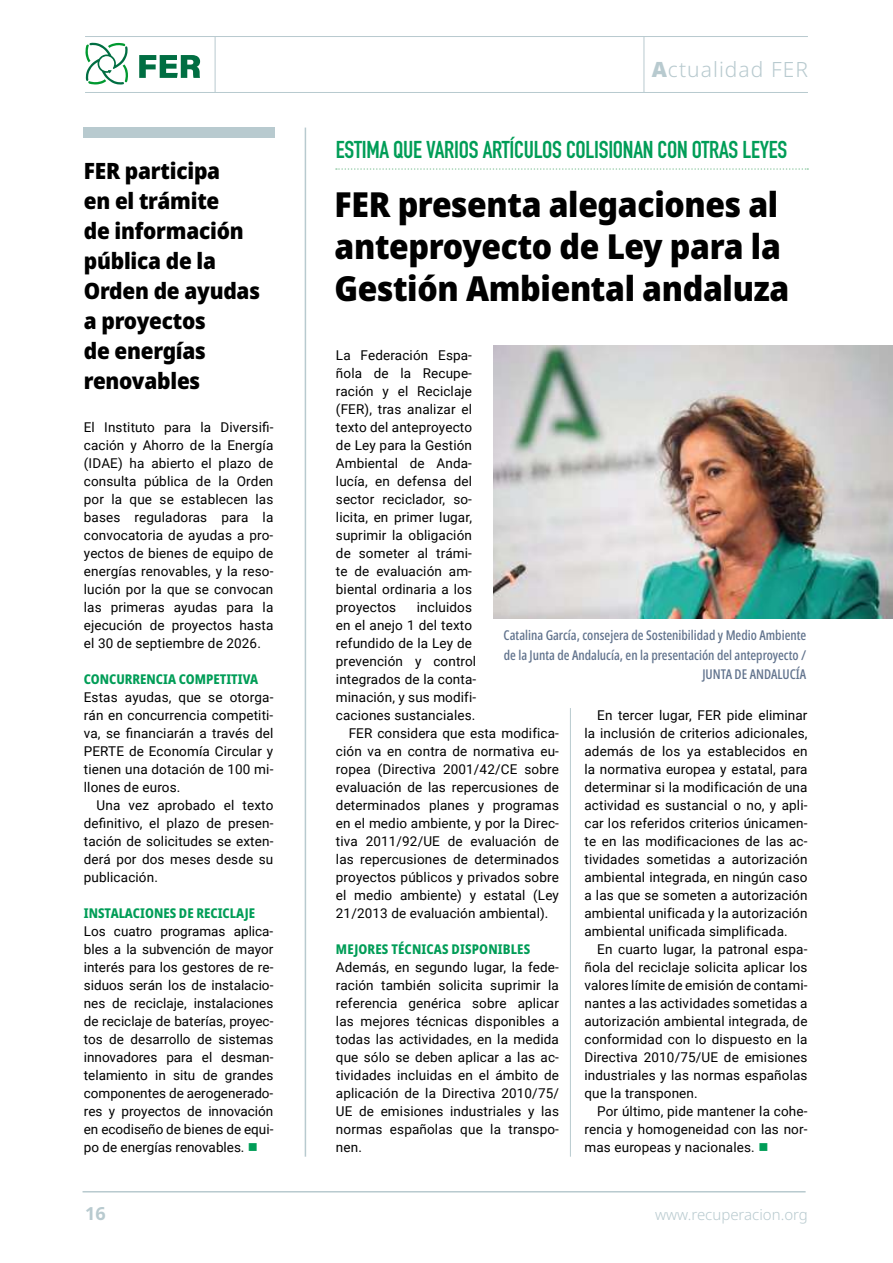
<style>
.page{position:relative;width:893px;height:1263px;background:#fff}
.page>*{position:absolute;margin:0;border:0;box-sizing:border-box;transform-origin:0 0}
.t1{font:900 semi-condensed 34.5px/42px "Noto Sans";letter-spacing:-.01em;color:#000}
.t2{font:700 24px "DIN Condensed";letter-spacing:-.01em;color:#009d57}
.t3{font:900 semi-condensed 22.5px/30px "Noto Sans";letter-spacing:-.01em;color:#000}
.t4{font:300 21px "Noto Sans";letter-spacing:.05em;color:#b8cacf}
.t5{font:700 18px "Noto Sans";color:#b8cacf}
.t6{font:300 15px "Noto Sans";color:#b8cacf}
.t7{font:13.5px/18px "Roboto";letter-spacing:.01em;color:#000;text-align:justify}
.t8{font:500 extra-condensed 13.5px/19.5px "Noto Sans";color:#61738d;text-align:right}
.t9{font:800 condensed 13.5px "Noto Sans";color:#009d57}
.s1{font-weight:900}
.s2{color:#009d57}
</style>
<div class="page">
<svg style="left:85px;top:43px;width:43px;height:42px"></svg>
<svg style="left:139px;top:55px;width:61px;height:23px"></svg>
<hr style="left:83px;top:1191px;width:723px;height:1px;background:#b8cacf">
<hr style="left:85px;top:92px;width:723px;height:1px;background:#b8cacf">
<hr style="left:85px;top:36px;width:723px;height:1px;background:#b8cacf">
<hr style="left:215px;top:36px;width:1px;height:57px;background:#b8cacf">
<img style="left:493px;top:346px;width:400px;height:273px">
<svg style="left:336px;top:168px;width:472px;height:2px"></svg>
<hr style="left:644px;top:36px;width:1px;height:57px;background:#b8cacf">
<hr style="left:570px;top:708px;width:1px;height:449px;background:#b8cacf">
<div style="left:84px;top:128px;width:191px;height:10px;background:#b8cacf"></div>
<hr style="left:305px;top:128px;width:1px;height:1029px;background:#b8cacf">
<h3 class="t4" style="left:652px;top:55px;width:158px"><span class="s1">A</span>ctualidad FER</h3>
<h3 class="t3" style="left:84px;top:155px;width:178px">FER participa<br>en el trámite<br>de información pública de la<br>Orden de ayudas a proyectos<br>de energías renovables</h3>
<p class="t7" style="left:84px;top:418px;width:191px">El Instituto para la Diversifi&shy;cación y Ahorro de la Energía (IDAE) ha abierto el plazo de consulta pública de la Orden por la que se establecen las bases reguladoras para la convocatoria de ayudas a pro&shy;yectos de bienes de equipo de energías renovables, y la reso&shy;lución por la que se convocan las primeras ayudas para la ejecución de proyectos hasta el 30 de septiembre de 2026.</p>
<p class="t9" style="left:84px;top:669px;width:176px">CONCURRENCIA COMPETITIVA</p>
<p class="t7" style="left:84px;top:688px;width:191px">Estas ayudas, que se otorga&shy;rán en concurrencia competiti&shy;va, se financiarán a través del PERTE de Economía Circular y tienen una dotación de 100 mi&shy;llones de euros.</p>
<p class="t7" style="left:84px;top:796px;width:191px;text-indent:13px">Una vez aprobado el texto definitivo, el plazo de presen&shy;tación de solicitudes se exten&shy;derá por dos meses desde su publicación.</p>
<p class="t9" style="left:84px;top:903px;width:173px">INSTALACIONES DE RECICLAJE</p>
<p class="t7" style="left:84px;top:922px;width:191px">Los cuatro programas aplica&shy;bles a la subvención de mayor interés para los gestores de re&shy;siduos serán los de instalacio&shy;nes de reciclaje, instalaciones de reciclaje de baterías, proyec&shy;tos de desarrollo de sistemas innovadores para el desman&shy;telamiento in situ de grandes componentes de aerogenerado&shy;res y proyectos de innovación en ecodiseño de bienes de equi&shy;po de energías renovables. <span class="s2">■</span></p>
<h2 class="t2" style="left:336px;top:133px;width:453px">ESTIMA QUE VARIOS ARTÍCULOS COLISIONAN CON OTRAS LEYES</h2>
<h1 class="t1" style="left:335px;top:183px;width:456px">FER presenta alegaciones al anteproyecto de Ley para la<br>Gestión Ambiental andaluza</h1>
<p class="t7" style="left:336px;top:346px;width:138px">La Federación Espa&shy;ñola de la Recupe&shy;ración y el Reciclaje (FER), tras analizar el texto del anteproyecto de Ley para la Gestión Ambiental de Anda&shy;lucía, en defensa del sector reciclador, so&shy;licita, en primer lugar, suprimir la obligación de someter al trámi&shy;te de evaluación am&shy;biental ordinaria a los proyectos</p>
<p class="t7" style="left:417px;top:598px;width:57px">incluidos</p>
<p class="t7" style="left:336px;top:616px;width:138px">en el anejo 1 del texto</p>
<p class="t7" style="left:336px;top:634px;width:138px">refundido de la Ley de</p>
<p class="t7" style="left:336px;top:652px;width:142px">prevención y control</p>
<p class="t7" style="left:336px;top:670px;width:142px">integrados de la conta-</p>
<p class="t7" style="left:336px;top:688px;width:142px">minación, y sus modifi-</p>
<p class="t7" style="left:336px;top:706px;width:141px">caciones sustanciales.</p>
<p class="t7" style="left:349px;top:724px;width:212px">FER considera que esta modifica-</p>
<p class="t7" style="left:336px;top:742px;width:225px">ción va en contra de normativa eu-</p>
<p class="t7" style="left:336px;top:760px;width:225px">ropea (Directiva 2001/42/CE sobre</p>
<p class="t7" style="left:336px;top:778px;width:225px">evaluación de las repercusiones de</p>
<p class="t7" style="left:336px;top:796px;width:225px">determinados planes y programas</p>
<p class="t7" style="left:336px;top:814px;width:225px">en el medio ambiente, y por la Direc-</p>
<p class="t7" style="left:336px;top:832px;width:225px">tiva 2011/92/UE de evaluación de</p>
<p class="t7" style="left:336px;top:850px;width:225px">las repercusiones de determinados</p>
<p class="t7" style="left:336px;top:868px;width:224px">proyectos públicos y privados sobre</p>
<p class="t7" style="left:336px;top:886px;width:225px">el medio ambiente) y estatal (Ley</p>
<p class="t7" style="left:336px;top:904px;width:214px">21/2013 de evaluación ambiental).</p>
<p class="t9" style="left:336px;top:939px;width:196px">MEJORES TÉCNICAS DISPONIBLES</p>
<p class="t7" style="left:336px;top:958px;width:225px">Además, en segundo lugar, la fede&shy;ración también solicita suprimir la referencia genérica sobre aplicar las mejores técnicas disponibles a todas las actividades, en la medida que sólo se deben aplicar a las ac&shy;tividades incluidas en el ámbito de aplicación de la Directiva 2010/75/ UE de emisiones industriales y las normas españolas que la transpo&shy;nen.</p>
<p class="t8" style="left:504px;top:626px;width:304px">Catalina García, consejera de Sostenibilidad y Medio Ambiente de la Junta de Andalucía, en la presentación del anteproyecto /<br>JUNTA DE ANDALUCÍA</p>
<p class="t7" style="left:584px;top:706px;width:225px;text-indent:13px">En tercer lugar, FER pide eliminar la inclusión de criterios adicionales, además de los ya establecidos en la normativa europea y estatal, para determinar si la modificación de una actividad es sustancial o no, y apli&shy;car los referidos criterios únicamen&shy;te en las modificaciones de las ac&shy;tividades sometidas a autorización ambiental integrada, en ningún caso a las que se someten a autorización ambiental unificada y la autorización ambiental unificada simplificada.</p>
<p class="t7" style="left:584px;top:939px;width:225px;text-indent:13px">En cuarto lugar, la patronal espa&shy;ñola del reciclaje solicita aplicar los valores límite de emisión de contami&shy;nantes a las actividades sometidas a autorización ambiental integrada, de conformidad con lo dispuesto en la Directiva 2010/75/UE de emisiones industriales y las normas españolas que la transponen.</p>
<p class="t7" style="left:584px;top:1101px;width:225px;text-indent:13px">Por último, pide mantener la cohe&shy;rencia y homogeneidad con las nor&shy;mas europeas y nacionales. <span class="s2">■</span></p>
<h3 class="t5" style="left:85px;top:1201px;width:22px">16</h3>
<p class="t6" style="left:655px;top:1204px;width:154px">www.recuperacion.org</p>
</div>
